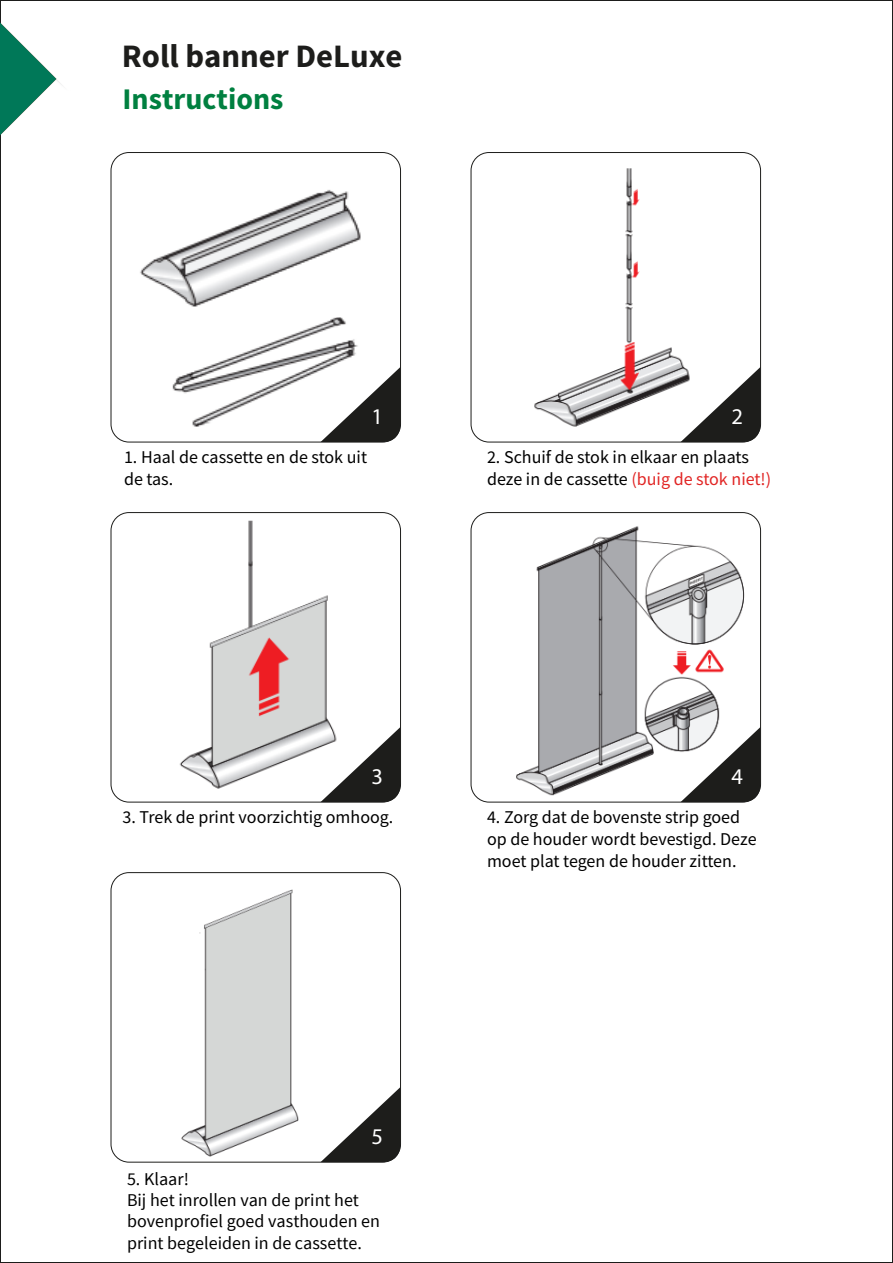
<style>
.page{position:relative;width:893px;height:1263px;background:#fff}
.page>*{position:absolute;margin:0;border:0;box-sizing:border-box;transform-origin:0 0}
.t1{font:700 32.7px "Source Sans Pro";color:#1d1d1b}
.t2{font:700 30px "Source Sans Pro";color:#008040}
.t3{font:22.5px "Myriad Pro";color:#fff}
.t4{font:18px/21.6px "Source Sans Pro";color:#000}
.s1{color:#e12625}
</style>
<div class="page">
<img style="left:516px;top:526px;width:229px;height:270px">
<img style="left:179px;top:520px;width:153px;height:269px">
<img style="left:534px;top:168px;width:150px;height:259px">
<img style="left:172px;top:317px;width:186px;height:110px">
<div style="left:111px;top:152px;width:290px;height:290px;border:1px solid #1d1d1b;border-radius:18px"></div>
<div style="left:471px;top:152px;width:290px;height:290px;border:1px solid #1d1d1b;border-radius:18px"></div>
<div style="left:111px;top:512px;width:290px;height:290px;border:1px solid #1d1d1b;border-radius:18px"></div>
<div style="left:471px;top:512px;width:290px;height:290px;border:1px solid #1d1d1b;border-radius:18px"></div>
<div style="left:111px;top:872px;width:290px;height:290px;border:1px solid #1d1d1b;border-radius:18px"></div>
<svg style="left:321px;top:367px;width:80px;height:75px"></svg>
<svg style="left:681px;top:367px;width:81px;height:75px"></svg>
<svg style="left:321px;top:727px;width:80px;height:75px"></svg>
<svg style="left:681px;top:727px;width:81px;height:75px"></svg>
<svg style="left:321px;top:1087px;width:80px;height:75px"></svg>
<img style="left:140px;top:189px;width:221px;height:118px">
<img style="left:181px;top:889px;width:118px;height:268px">
<svg style="left:0;top:23px;width:62px;height:112px"></svg>
<h1 class="t1" style="left:122px;top:34px;width:282px">Roll banner DeLuxe</h1>
<h2 class="t2" style="left:123px;top:79px;width:162px">Instructions</h2>
<p class="t3" style="left:371px;top:403px;width:13px">1</p>
<p class="t3" style="left:731px;top:403px;width:13px">2</p>
<p class="t4" style="left:124px;top:446px;width:245px">1. Haal de cassette en de stok uit de tas.</p>
<p class="t4" style="left:487px;top:446px;width:286px">2. Schuif de stok in elkaar en plaats deze in de cassette <span class="s1">(buig de stok niet!)</span></p>
<p class="t3" style="left:371px;top:763px;width:13px">3</p>
<p class="t3" style="left:731px;top:763px;width:13px">4</p>
<p class="t4" style="left:123px;top:806px;width:272px">3. Trek de print voorzichtig omhoog.</p>
<p class="t4" style="left:487px;top:806px;width:271px">4. Zorg dat de bovenste strip goed op de houder wordt bevestigd. Deze moet plat tegen de houder zitten.</p>
<p class="t3" style="left:371px;top:1123px;width:13px">5</p>
<p class="t4" style="left:127px;top:1168px;width:254px">5. Klaar!<br>Bij het inrollen van de print het bovenprofiel goed vasthouden en print begeleiden in de cassette.</p>
</div>
